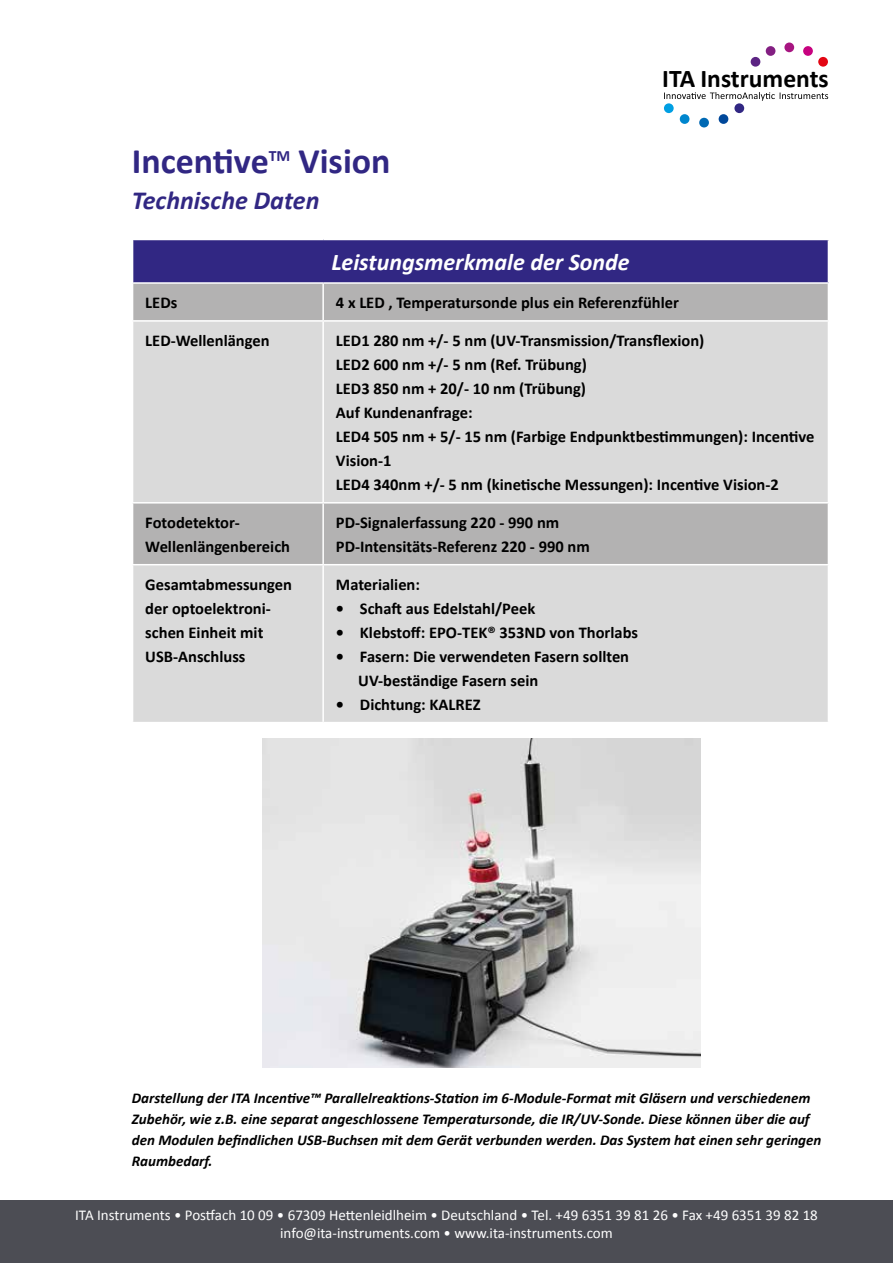
<style>
.page{position:relative;width:893px;height:1263px;background:#fff}
.page>*{position:absolute;margin:0;border:0;box-sizing:border-box;transform-origin:0 0}
.t1{font:700 36px "Calibri";color:#312783}
.t2{font:italic 700 26.1px "Calibri";color:#312783}
.t3{font:700 25.5px "Calibri";color:#000}
.t4{font:italic 700 24px "Calibri";color:#fff}
.t5{font:700 16.5px/24px "Calibri";color:#000}
.t6{font:700 15.75px "Calibri";color:#312783}
.t7{font:italic 700 15px/21px "Calibri";color:#000}
.t8{font:15px/18px "Calibri";color:#fff;text-align:center}
</style>
<div class="page">
<img style="left:263px;top:739px;width:438px;height:328px">
<div style="left:133px;top:239px;width:695px;height:44px;background:#312783"></div>
<div style="left:133px;top:284px;width:695px;height:36px;background:#b3b2b2"></div>
<svg style="left:133px;top:322px;width:695px;height:400px;background:#d4d4d4"></svg>
<hr style="left:132px;top:239px;width:191px;height:1px;background:#fff">
<hr style="left:323px;top:239px;width:506px;height:1px;background:#fff">
<hr style="left:132px;top:282px;width:191px;height:2px;background:#fff">
<hr style="left:323px;top:282px;width:506px;height:2px;background:#fff">
<hr style="left:322px;top:284px;width:2px;height:36px;background:#fff">
<hr style="left:322px;top:322px;width:2px;height:180px;background:#fff">
<hr style="left:132px;top:502px;width:191px;height:1px;background:#fff">
<hr style="left:323px;top:502px;width:506px;height:1px;background:#fff">
<hr style="left:322px;top:503px;width:2px;height:61px;background:#fff">
<hr style="left:132px;top:564px;width:191px;height:1px;background:#fff">
<hr style="left:323px;top:564px;width:506px;height:1px;background:#fff">
<hr style="left:322px;top:565px;width:2px;height:157px;background:#fff">
<svg style="left:664px;top:92px;width:164px;height:9px"></svg>
<div style="left:664px;top:103px;width:10px;height:10px;background:#009fe3;border-radius:50%"></div>
<div style="left:734px;top:103px;width:10px;height:10px;background:#312783;border-radius:50%"></div>
<div style="left:680px;top:114px;width:9px;height:10px;background:#0086ce;border-radius:50%"></div>
<div style="left:719px;top:114px;width:9px;height:10px;background:#00489a;border-radius:50%"></div>
<div style="left:699px;top:118px;width:10px;height:9px;background:#0069b4;border-radius:50%"></div>
<div style="left:818px;top:57px;width:10px;height:10px;background:#e30613;border-radius:50%"></div>
<div style="left:751px;top:57px;width:9px;height:10px;background:#5c2483;border-radius:50%"></div>
<div style="left:803px;top:46px;width:10px;height:10px;background:#c7027f;border-radius:50%"></div>
<div style="left:766px;top:46px;width:9px;height:10px;background:#831f82;border-radius:50%"></div>
<div style="left:784px;top:43px;width:10px;height:9px;background:#a71681;border-radius:50%"></div>
<div style="left:0;top:1200px;width:893px;height:63px;background:#4c4d54"></div>
<h1 class="t1" style="left:132px;top:138px;width:138px">Incentive</h1>
<p class="t6" style="left:269px;top:145px;width:23px">TM</p>
<h1 class="t1" style="left:298px;top:138px;width:94px">Vision</h1>
<h2 class="t2" style="left:132px;top:183px;width:189px">Technische Daten</h2>
<h3 class="t4" style="left:331px;top:247px;width:300px">Leistungsmerkmale der Sonde</h3>
<h3 class="t3" style="left:662px;top:62px;width:168px">ITA Instruments</h3>
<p class="t5" style="left:145px;top:291px;width:34px">LEDs</p>
<p class="t5" style="left:336px;top:291px;width:345px">4 x LED , Temperatursonde plus ein Referenzfühler</p>
<p class="t5" style="left:145px;top:328px;width:126px">LED-Wellenlängen</p>
<p class="t5" style="left:336px;top:328px;width:480px">LED1 280 nm +/- 5 nm (UV-Transmission/Transflexion)<br>LED2 600 nm +/- 5 nm (Ref. Trübung)<br>LED3 850 nm + 20/- 10 nm (Trübung)<br>Auf Kundenanfrage:<br>LED4 505 nm + 5/- 15 nm (Farbige Endpunktbestimmungen): Incentive Vision-1<br>LED4 340nm +/- 5 nm (kinetische Messungen): Incentive Vision-2</p>
<p class="t5" style="left:145px;top:510px;width:146px">Fotodetektor-<br>Wellenlängenbereich</p>
<p class="t5" style="left:336px;top:510px;width:255px">PD-Signalerfassung 220 - 990 nm<br>PD-Intensitäts-Referenz 220 - 990 nm</p>
<p class="t5" style="left:145px;top:572px;width:148px">Gesamtabmessungen der optoelektroni&shy;schen Einheit mit<br>USB-Anschluss</p>
<p class="t5" style="left:336px;top:572px;width:86px">Materialien:</p>
<p class="t5" style="left:336px;top:596px;width:201px">• Schaft aus Edelstahl/Peek</p>
<p class="t5" style="left:336px;top:620px;width:304px">• Klebstoff: EPO-TEK® 353ND von Thorlabs</p>
<p class="t5" style="left:358px;top:644px;width:272px;text-indent:-22px">• Fasern: Die verwendeten Fasern sollten<br>UV-beständige Fasern sein</p>
<p class="t5" style="left:336px;top:692px;width:146px">• Dichtung: KALREZ</p>
<p class="t7" style="left:132px;top:1087px;width:691px">Darstellung der ITA Incentive™ Parallelreaktions-Station im 6-Module-Format mit Gläsern und verschiedenem Zubehör, wie z.B. eine separat angeschlossene Temperatursonde, die IR/UV-Sonde. Diese können über die auf den Modulen befindlichen USB-Buchsen mit dem Gerät verbunden werden. Das System hat einen sehr geringen Raumbedarf.</p>
<p class="t8" style="left:75px;top:1206px;width:744px">ITA Instruments • Postfach 10 09 • 67309 Hettenleidlheim • Deutschland • Tel. +49 6351 39 81 26 • Fax +49 6351 39 82 18 info@ita-instruments.com • www.ita-instruments.com</p>
</div>
